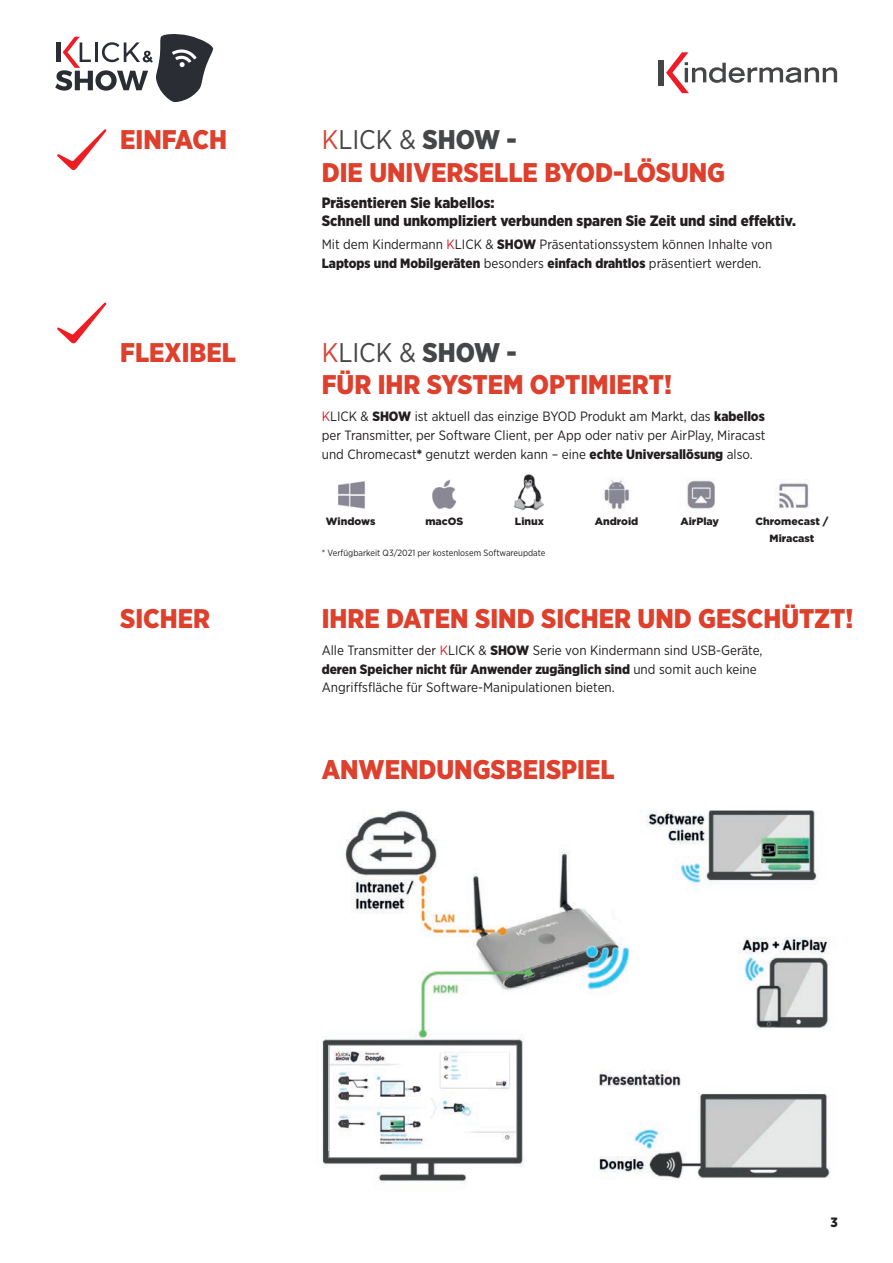
<style>
.page{position:relative;width:893px;height:1263px;background:#fff}
.page>*{position:absolute;margin:0;border:0;box-sizing:border-box;transform-origin:0 0}
.t1{font:900 27px/32.4px "Gotham Narrow";color:#dd402d}
.t2{font:900 15px/18px "Gotham Narrow";color:#231f20}
.t3{font:13.5px/18.8px "Gotham Narrow";color:#231f20}
.t4{font:900 13.5px "Gotham Narrow";color:#231f20}
.t5{font:900 10.5px/16.8px "Gotham";color:#231f20;text-align:center}
.t6{font:9px "Gotham Narrow";color:#231f20}
.s1{font-weight:400;color:#d54636}
.s2{font-weight:400;color:#454647}
.s3{color:#454647}
.s4{color:#d1232a}
.s5{font-weight:900}
</style>
<div class="page">
<svg style="left:55px;top:34px;width:158px;height:68px"></svg>
<hr style="left:57px;top:42px;width:4px;height:20px;background:#2b2d35">
<div style="left:658px;top:60px;width:6px;height:26px;background:#454647"></div>
<svg style="left:666px;top:52px;width:171px;height:41px"></svg>
<svg style="left:57px;top:302px;width:50px;height:42px"></svg>
<svg style="left:57px;top:129px;width:50px;height:41px"></svg>
<img style="left:322px;top:810px;width:509px;height:374px">
<div style="left:329px;top:1045px;width:188px;height:112px;background:#fff"></div>
<img style="left:331px;top:1051px;width:184px;height:96px">
<div style="left:329px;top:1045px;width:188px;height:113px;border:1px solid #939598"></div>
<img style="left:338px;top:481px;width:27px;height:28px">
<img style="left:604px;top:480px;width:27px;height:31px">
<img style="left:432px;top:480px;width:25px;height:29px">
<img style="left:687px;top:479px;width:28px;height:30px">
<img style="left:776px;top:482px;width:33px;height:27px">
<img style="left:513px;top:474px;width:31px;height:37px">
<h1 class="t1" style="left:120px;top:123px;width:108px">EINFACH</h1>
<h1 class="t1" style="left:322px;top:123px;width:405px"><span class="s1">K</span><span class="s2">LICK &amp;</span> <span class="s3">SHOW -<br></span>DIE UNIVERSELLE BYOD-LÖSUNG</h1>
<p class="t2" style="left:322px;top:194px;width:476px">Präsentieren Sie kabellos:<br>Schnell und unkompliziert verbunden sparen Sie Zeit und sind effektiv.</p>
<p class="t3" style="left:322px;top:235px;width:452px">Mit dem Kindermann <span class="s4">K</span>LICK &amp; <span class="s5">SHOW</span> Präsentationssystem können Inhalte von<br><span class="s5">Laptops und Mobilgeräten</span> besonders <span class="s5">einfach drahtlos</span> präsentiert werden.</p>
<h1 class="t1" style="left:120px;top:336px;width:117px">FLEXIBEL</h1>
<h1 class="t1" style="left:322px;top:336px;width:352px"><span class="s1">K</span><span class="s2">LICK &amp;</span> <span class="s3">SHOW -<br></span>FÜR IHR SYSTEM OPTIMIERT!</h1>
<p class="t3" style="left:322px;top:407px;width:445px;text-align:justify"><span class="s4">K</span>LICK &amp; <span class="s5">SHOW</span> ist aktuell das einzige BYOD Produkt am Markt, das <span class="s5">kabellos </span>per Transmitter, per Software Client, per App oder nativ per AirPlay, Miracast und Chromecast<span class="s5">*</span> genutzt werden kann – eine <span class="s5">echte Universallösung</span> also.</p>
<p class="t5" style="left:326px;top:513px;width:51px">Windows</p>
<p class="t5" style="left:425px;top:513px;width:39px">macOS</p>
<p class="t5" style="left:595px;top:513px;width:45px">Android</p>
<p class="t5" style="left:680px;top:513px;width:40px">AirPlay</p>
<p class="t5" style="left:756px;top:513px;width:74px">Chromecast /<br>Miracast</p>
<p class="t5" style="left:515px;top:513px;width:31px">Linux</p>
<p class="t6" style="left:322px;top:547px;width:225px">* Verfügbarkeit Q3/2021 per kostenlosem Softwareupdate</p>
<h1 class="t1" style="left:120px;top:601px;width:92px">SICHER</h1>
<h1 class="t1" style="left:322px;top:601px;width:533px">IHRE DATEN SIND SICHER UND GESCHÜTZT!</h1>
<p class="t3" style="left:322px;top:640px;width:442px">Alle Transmitter der <span class="s4">K</span>LICK &amp; <span class="s5">SHOW</span> Serie von Kindermann sind USB-Geräte, <span class="s5">deren Speicher nicht für Anwender zugänglich sind</span> und somit auch keine<br>Angriffsfläche für Software-Manipulationen bieten.</p>
<h1 class="t1" style="left:322px;top:752px;width:294px">ANWENDUNGSBEISPIEL</h1>
<p class="t4" style="left:830px;top:1213px;width:9px">3</p>
</div>
